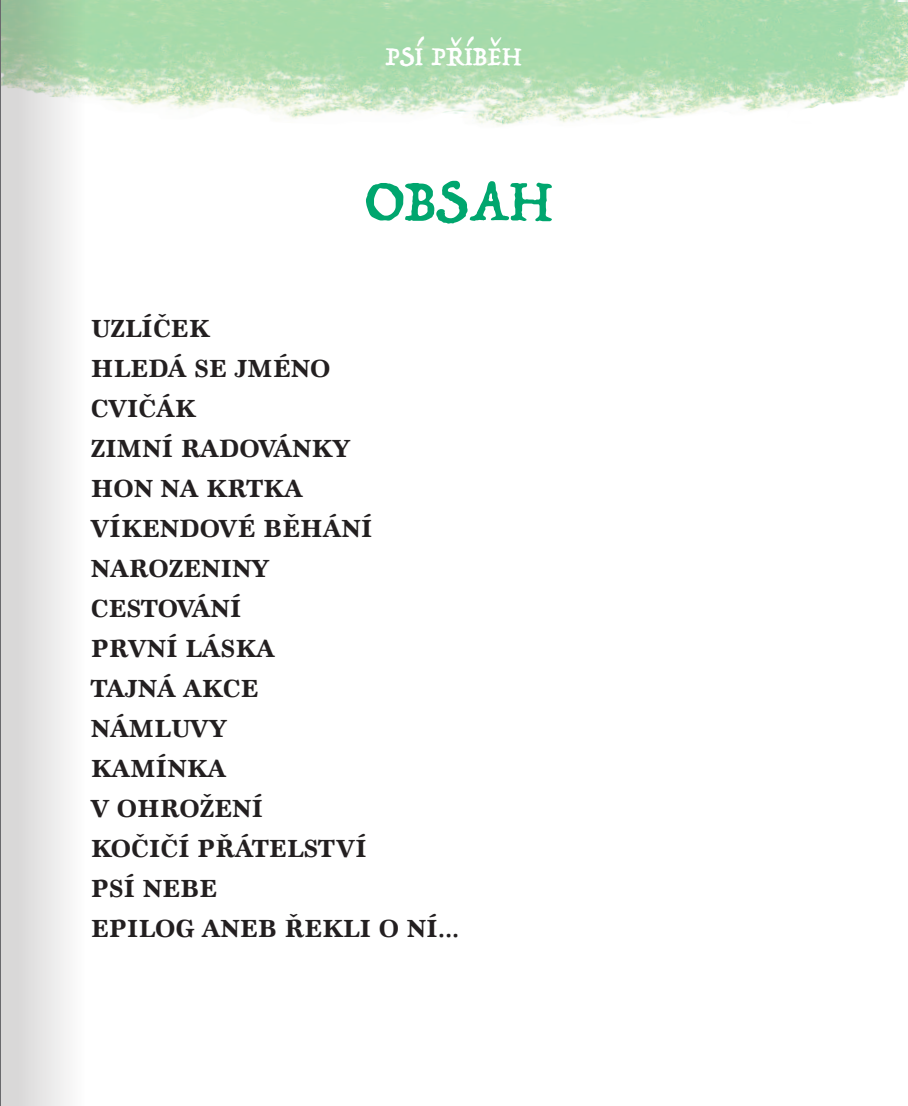
<style>
.page{position:relative;width:908px;height:1106px;background:#fff}
.page>*{position:absolute;margin:0;border:0;box-sizing:border-box;transform-origin:0 0}
.t1{font:66px "Trattatello";color:#00a66e}
.t2{font:30px "Trattatello";color:#fff}
.t3{font:700 26px/40px "Marion";color:#231f20}
</style>
<div class="page">
<img style="left:105px;top:0;width:802px;height:126px">
<svg style="left:1px;top:0;width:104px;height:1106px"></svg>
<hr style="left:0;top:0;width:1px;height:1106px;background:#69696c">
<p class="t2" style="left:385px;top:37px;width:138px">psí příběh</p>
<h1 class="t1" style="left:365px;top:159px;width:39px">OBSAH</h1>
<p class="t3" style="left:91px;top:309px;width:370px">UZLÍČEK<br>HLEDÁ SE JMÉNO<br>CVIČÁK<br>ZIMNÍ RADOVÁNKY<br>HON NA KRTKA<br>VÍKENDOVÉ BĚHÁNÍ<br>NAROZENINY<br>CESTOVÁNÍ<br>PRVNÍ LÁSKA<br>TAJNÁ AKCE<br>NÁMLUVY<br>KAMÍNKA<br>V OHROŽENÍ<br>KOČIČÍ PŘÁTELSTVÍ<br>PSÍ NEBE<br>EPILOG ANEB ŘEKLI O NÍ…</p>
</div>
